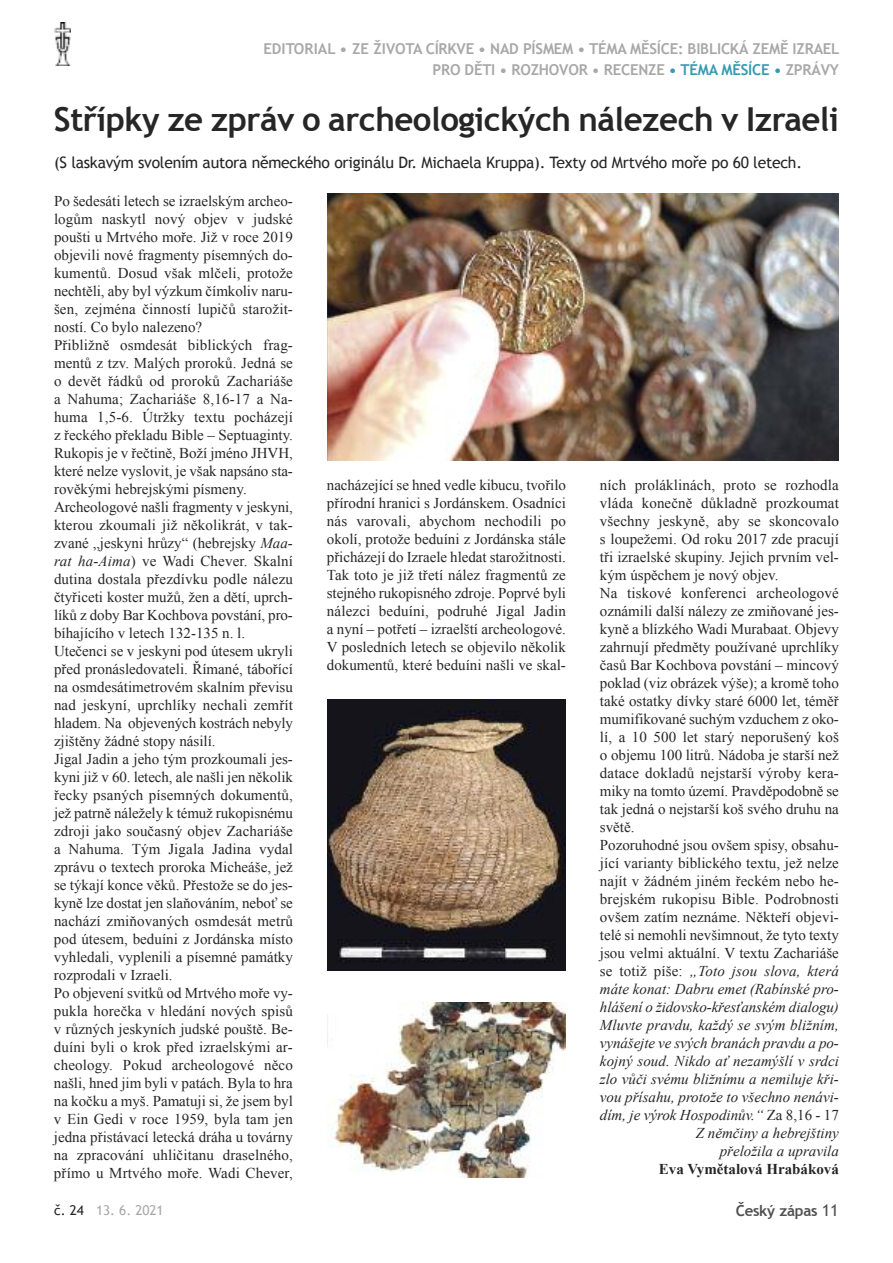
<style>
.page{position:relative;width:893px;height:1263px;background:#fff}
.page>*{position:absolute;margin:0;border:0;box-sizing:border-box;transform-origin:0 0}
.t1{font:700 33px "Trebuchet MS";letter-spacing:-.015em;color:#272627}
.t2{font:15.75px "Trebuchet MS";letter-spacing:-.015em;color:#272627}
.t3{font:15px/18px "Times New Roman";color:#272627}
.t4{font:italic 15px "Times New Roman";color:#272627}
.t5{font:700 15px/21px "Trebuchet MS";letter-spacing:-.015em;color:#a9a8a9;text-align:right}
.t6{font:700 15px "Times New Roman";color:#272627}
.t7{font:700 15px "Trebuchet MS";letter-spacing:-.015em;color:#525152}
.t8{font:13.5px "Trebuchet MS";color:#a9a8a9}
.s1{color:#389ab1}
.s2{font-style:italic}
.s3{font-style:normal}
.s4{color:#272627}
.s5{font-weight:400;font-size:16.5px}
</style>
<div class="page">
<img style="left:54px;top:22px;width:17px;height:44px">
<img style="left:327px;top:699px;width:239px;height:271px">
<img style="left:327px;top:1002px;width:239px;height:176px">
<img style="left:327px;top:194px;width:512px;height:266px">
<p class="t5" style="left:263px;top:38px;width:578px">EDITORIAL • ZE ŽIVOTA CÍRKVE • NAD PÍSMEM • TÉMA MĚSÍCE: BIBLICKÁ ZEMĚ IZRAEL<br>PRO DĚTI • ROZHOVOR • RECENZE <span class="s1">• TÉMA MĚSÍCE •</span> ZPRÁVY</p>
<h1 class="t1" style="left:54px;top:100px;width:786px">STŘÍPKY ZE ZPRÁV O ARCHEOLOGICKÝCH NÁLEZECH V IZRAELI</h1>
<p class="t2" style="left:54px;top:153px;width:750px">(S laskavým svolením autora německého originálu Dr. Michaela Kruppa). Texty od Mrtvého moře po 60 letech.</p>
<p class="t3" style="left:54px;top:192px;width:241px">Po šedesáti letech se izraelským archeo&shy;logům naskytl nový objev v judské poušti u Mrtvého moře. Již v roce 2019 objevili nové fragmenty písemných do&shy;kumentů. Dosud však mlčeli, protože nechtěli, aby byl výzkum čímkoliv naru&shy;šen, zejména činností lupičů starožit&shy;ností. Co bylo nalezeno?<br>Přibližně osmdesát biblických frag&shy;mentů z tzv. Malých proroků. Jedná se o devět řádků od proroků Zachariáše a Nahuma; Zachariáše 8,16-17 a Na&shy;huma 1,5-6. Útržky textu pocházejí z řeckého překladu Bible – Septuaginty.<br>Rukopis je v řečtině, Boží jméno JHVH, které nelze vyslovit, je však napsáno sta&shy;rověkými hebrejskými písmeny.<br>Archeologové našli fragmenty v jeskyni, kterou zkoumali již několikrát, v tak&shy;zvané „jeskyni hrůzy“ (hebrejsky <span class="s2">Maa&shy;rat ha-Aima</span>) ve Wadi Chever. Skalní dutina dostala přezdívku podle nálezu čtyřiceti koster mužů, žen a dětí, uprch&shy;líků z doby Bar Kochbova povstání, pro&shy;bíhajícího v letech 132-135 n. l.<br>Utečenci se v jeskyni pod útesem ukryli před pronásledovateli. Římané, tábořící na osmdesátimetrovém skalním převisu nad jeskyní, uprchlíky nechali zemřít hladem. Na objevených kostrách nebyly zjištěny žádné stopy násilí.<br>Jigal Jadin a jeho tým prozkoumali jes&shy;kyni již v 60. letech, ale našli jen několik řecky psaných písemných dokumentů, jež patrně náležely k témuž rukopisnému zdroji jako současný objev Zachariáše a Nahuma. Tým Jigala Jadina vydal zprávu o textech proroka Micheáše, jež se týkají konce věků. Přestože se do jes&shy;kyně lze dostat jen slaňováním, neboť se nachází zmiňovaných osmdesát metrů pod útesem, beduíni z Jordánska místo vyhledali, vyplenili a písemné památky rozprodali v Izraeli.<br>Po objevení svitků od Mrtvého moře vy&shy;pukla horečka v hledání nových spisů v různých jeskyních judské pouště. Be&shy;duíni byli o krok před izraelskými ar&shy;cheology. Pokud archeologové něco našli, hned jim byli v patách. Byla to hra na kočku a myš. Pamatuji si, že jsem byl v Ein Gedi v roce 1959, byla tam jen jedna přistávací letecká dráha u továrny na zpracování uhličitanu draselného, přímo u Mrtvého moře. Wadi Chever,</p>
<p class="t3" style="left:327px;top:476px;width:240px;text-align:justify">nacházející se hned vedle kibucu, tvořilo přírodní hranici s Jordánskem. Osadníci nás varovali, abychom nechodili po okolí, protože beduíni z Jordánska stále přicházejí do Izraele hledat starožitnosti.<br>Tak toto je již třetí nález fragmentů ze stejného rukopisného zdroje. Poprvé byli nálezci beduíni, podruhé Jigal Jadin a nyní – potřetí – izraelští archeologové.<br>V posledních letech se objevilo několik dokumentů, které beduíni našli ve skal-</p>
<p class="t3" style="left:600px;top:476px;width:240px">ních proláklinách, proto se rozhodla</p>
<p class="t3" style="left:600px;top:494px;width:240px">vláda konečně důkladně prozkoumat</p>
<p class="t3" style="left:600px;top:512px;width:240px">všechny jeskyně, aby se skoncovalo</p>
<p class="t3" style="left:600px;top:530px;width:240px">s loupežemi. Od roku 2017 zde pracují</p>
<p class="t3" style="left:600px;top:548px;width:240px">tři izraelské skupiny. Jejich prvním vel-</p>
<p class="t3" style="left:600px;top:566px;width:180px">kým úspěchem je nový objev.</p>
<p class="t3" style="left:600px;top:584px;width:240px">Na tiskové konferenci archeologové</p>
<p class="t3" style="left:600px;top:602px;width:240px">oznámili další nálezy ze zmiňované jes-</p>
<p class="t3" style="left:600px;top:620px;width:240px">kyně a blízkého Wadi Murabaat. Objevy</p>
<p class="t3" style="left:600px;top:638px;width:240px">zahrnují předměty používané uprchlíky</p>
<p class="t3" style="left:600px;top:656px;width:240px">časů Bar Kochbova povstání – mincový</p>
<p class="t3" style="left:600px;top:674px;width:240px">poklad (viz obrázek výše); a kromě toho</p>
<p class="t3" style="left:600px;top:692px;width:240px">také ostatky dívky staré 6000 let, téměř</p>
<p class="t3" style="left:600px;top:710px;width:240px">mumifikované suchým vzduchem z oko-</p>
<p class="t3" style="left:600px;top:728px;width:240px">lí, a 10 500 let starý neporušený koš</p>
<p class="t3" style="left:600px;top:746px;width:240px">o objemu 100 litrů. Nádoba je starší než</p>
<p class="t3" style="left:600px;top:764px;width:240px">datace dokladů nejstarší výroby kera-</p>
<p class="t3" style="left:600px;top:782px;width:240px">miky na tomto území. Pravděpodobně se</p>
<p class="t3" style="left:600px;top:800px;width:240px">tak jedná o nejstarší koš svého druhu na</p>
<p class="t3" style="left:600px;top:818px;width:36px">světě.</p>
<p class="t3" style="left:600px;top:836px;width:240px">Pozoruhodné jsou ovšem spisy, obsahu-</p>
<p class="t3" style="left:600px;top:854px;width:240px">jící varianty biblického textu, jež nelze</p>
<p class="t3" style="left:600px;top:872px;width:240px">najít v žádném jiném řeckém nebo he-</p>
<p class="t3" style="left:600px;top:890px;width:240px">brejském rukopisu Bible. Podrobnosti</p>
<p class="t3" style="left:600px;top:908px;width:240px">ovšem zatím neznáme. Někteří objevi-</p>
<p class="t3" style="left:600px;top:926px;width:240px">telé si nemohli nevšimnout, že tyto texty</p>
<p class="t3" style="left:600px;top:944px;width:240px">jsou velmi aktuální. V textu Zachariáše</p>
<p class="t4" style="left:600px;top:963px;width:240px"><span class="s3">se totiž píše:</span> „Toto jsou slova, která</p>
<p class="t4" style="left:600px;top:981px;width:240px">máte konat: Dabru emet (Rabínské pro-</p>
<p class="t4" style="left:600px;top:999px;width:240px">hlášení o židovsko-křesťanském dialogu)</p>
<p class="t4" style="left:600px;top:1017px;width:240px">Mluvte pravdu, každý se svým bližním,</p>
<p class="t4" style="left:600px;top:1035px;width:240px">vynášejte ve svých branách pravdu a po-</p>
<p class="t4" style="left:600px;top:1053px;width:240px">kojný soud. Nikdo ať nezamýšlí v srdci</p>
<p class="t4" style="left:600px;top:1071px;width:240px">zlo vůči svému bližnímu a nemiluje kři-</p>
<p class="t4" style="left:600px;top:1089px;width:240px">vou přísahu, protože to všechno nenávi-</p>
<p class="t4" style="left:600px;top:1107px;width:240px">dím, je výrok Hospodinův.“ <span class="s3">Za 8,16 - 17</span></p>
<p class="t4" style="left:696px;top:1125px;width:145px">Z němčiny a hebrejštiny</p>
<p class="t4" style="left:720px;top:1143px;width:121px">přeložila a upravila</p>
<p class="t6" style="left:659px;top:1161px;width:182px">eva Vymětalová hrabáková</p>
<p class="t8" style="left:54px;top:1203px;width:111px"><span class="s4">č. 24</span> 13. 6. 2021</p>
<p class="t7" style="left:736px;top:1202px;width:105px">ČESKÝ ZÁPAS <span class="s5">11</span></p>
</div>
